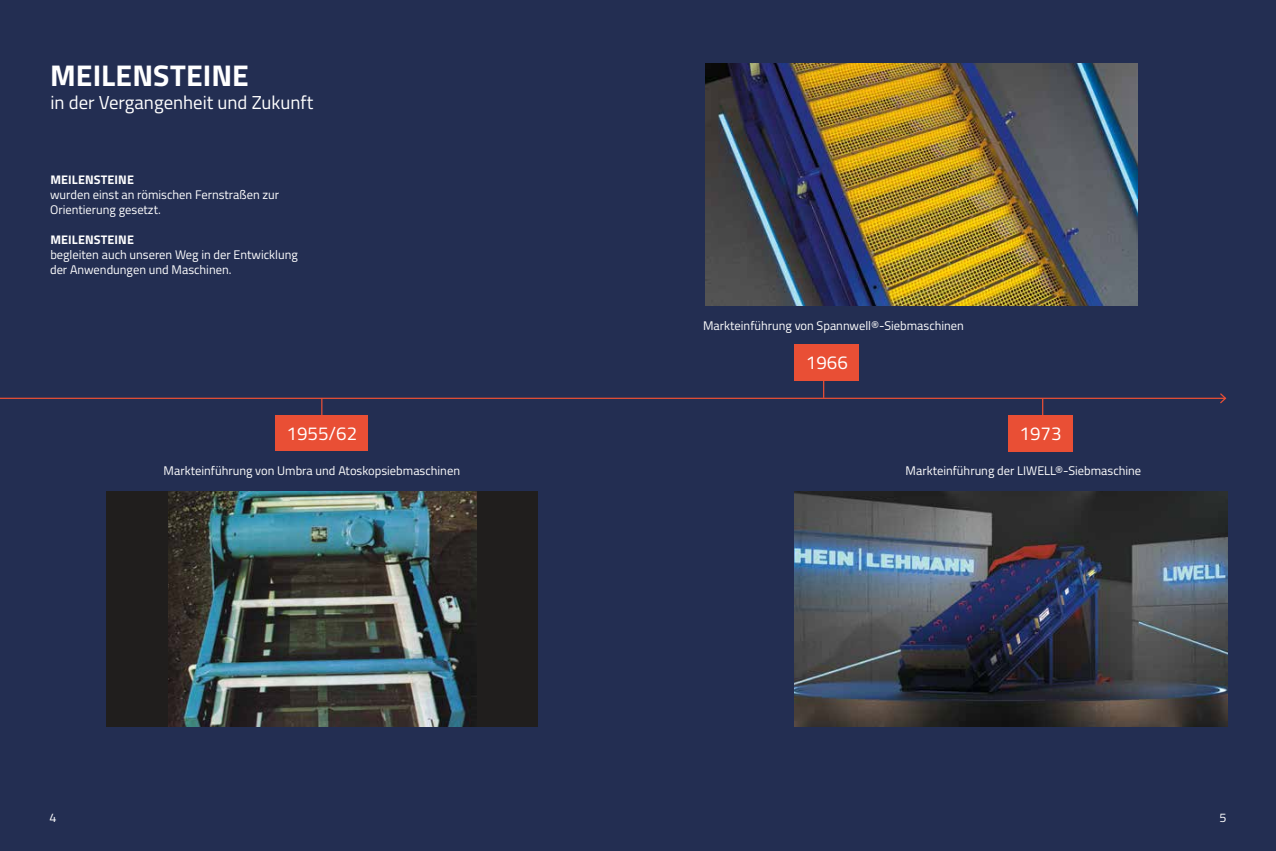
<style>
.page{position:relative;width:1276px;height:851px;background:#fff}
.page>*{position:absolute;margin:0;border:0;box-sizing:border-box;transform-origin:0 0}
.t1{font:700 30px "Titillium";letter-spacing:.005em;color:#fff}
.t2{font:18.75px "Titillium";color:#fff}
.t3{font:12.5px/15px "Titillium";color:#fff}
.t4{font:700 12.5px "Titillium";letter-spacing:.01em;color:#fff}
</style>
<div class="page">
<div style="left:0;top:0;width:1276px;height:850px;background:#232e52"></div>
<img style="left:706px;top:64px;width:431px;height:241px">
<div style="left:107px;top:491px;width:431px;height:235px;background:#201e1d"></div>
<img style="left:169px;top:491px;width:308px;height:235px">
<div style="left:794px;top:344px;width:65px;height:36px;background:#e94f35"></div>
<div style="left:1008px;top:415px;width:65px;height:36px;background:#e94f35"></div>
<div style="left:276px;top:415px;width:92px;height:35px;background:#e94f35"></div>
<hr style="left:0;top:397px;width:1225px;height:2px;background:#e94f35">
<svg style="left:1218px;top:393px;width:9px;height:11px"></svg>
<svg style="left:321px;top:399px;width:1px;height:16px"></svg>
<svg style="left:823px;top:380px;width:1px;height:18px"></svg>
<svg style="left:1042px;top:399px;width:1px;height:16px"></svg>
<img style="left:794px;top:491px;width:433px;height:235px">
<h1 class="t1" style="left:50px;top:53px;width:200px">MEILENSTEINE</h1>
<h2 class="t2" style="left:50px;top:88px;width:264px">in der Vergangenheit und Zukunft</h2>
<p class="t4" style="left:50px;top:170px;width:85px">MEILENSTEINE</p>
<p class="t3" style="left:50px;top:186px;width:230px">wurden einst an römischen Fernstraßen zur<br>Orientierung gesetzt.</p>
<p class="t4" style="left:50px;top:230px;width:85px">MEILENSTEINE</p>
<p class="t3" style="left:50px;top:246px;width:249px">begleiten auch unseren Weg in der Entwicklung der Anwendungen und Maschinen.</p>
<p class="t3" style="left:703px;top:317px;width:262px">Markteinführung von Spannwell®-Siebmaschinen</p>
<h2 class="t2" style="left:806px;top:349px;width:43px">1966</h2>
<h2 class="t2" style="left:286px;top:419px;width:72px">1955/62</h2>
<h2 class="t2" style="left:1019px;top:420px;width:43px">1973</h2>
<p class="t3" style="left:164px;top:462px;width:298px">Markteinführung von Umbra und Atoskopsiebmaschinen</p>
<p class="t3" style="left:905px;top:462px;width:237px">Markteinführung der LIWELL®-Siebmaschine</p>
<p class="t3" style="left:50px;top:809px;width:8px">4</p>
<p class="t3" style="left:1219px;top:809px;width:8px">5</p>
</div>
